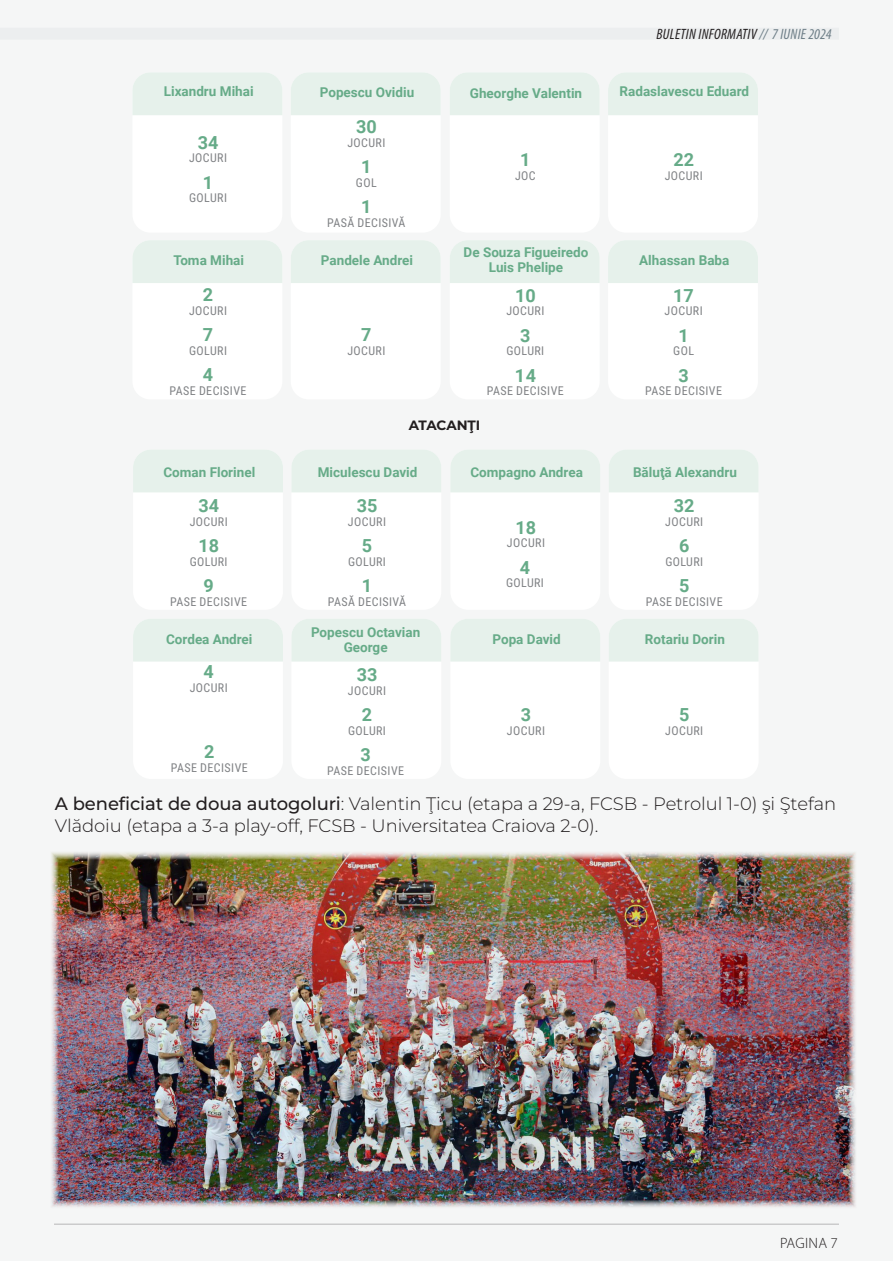
<style>
.page{position:relative;width:893px;height:1263px;background:#fff}
.page>*{position:absolute;margin:0;border:0;box-sizing:border-box;transform-origin:0 0}
.t1{font:300 18px/21.6px "Montserrat";letter-spacing:-.005em;color:#231f20}
.t2{font:700 18px "Roboto";color:#66ab88}
.t3{font:italic condensed 15px "Myriad Pro";letter-spacing:.02em;color:#231f20}
.t4{font:300 15px "Myriad Pro";letter-spacing:.02em;color:#231f20}
.t5{font:700 13.5px/15px "Roboto";color:#66ab88;text-align:center}
.t6{font:700 13.5px "Montserrat";letter-spacing:-.01em;color:#231f20}
.t7{font:12px "Roboto Condensed";letter-spacing:.035em;color:#808285}
.s1{color:#6c7d86}
.s2{font-weight:500}
</style>
<div class="page">
<div style="left:0;top:0;width:893px;height:1261px;background:#f5f6f6"></div>
<div style="left:0;top:28px;width:839px;height:12px;background:#eceeef"></div>
<hr style="left:54px;top:1224px;width:785px;height:1px;background:#231f20">
<div style="left:291px;top:72px;width:150px;height:161px;background:#fff;border-radius:18px"></div>
<div style="left:291px;top:240px;width:150px;height:159px;background:#fff;border-radius:18px"></div>
<div style="left:291px;top:450px;width:150px;height:160px;background:#fff;border-radius:18px"></div>
<div style="left:291px;top:619px;width:150px;height:160px;background:#fff;border-radius:18px"></div>
<div style="left:608px;top:72px;width:150px;height:161px;background:#fff;border-radius:18px"></div>
<div style="left:608px;top:240px;width:150px;height:159px;background:#fff;border-radius:18px"></div>
<div style="left:609px;top:450px;width:150px;height:160px;background:#fff;border-radius:18px"></div>
<div style="left:609px;top:619px;width:150px;height:160px;background:#fff;border-radius:18px"></div>
<div style="left:132px;top:72px;width:150px;height:161px;background:#fff;border-radius:18px"></div>
<div style="left:132px;top:240px;width:150px;height:159px;background:#fff;border-radius:18px"></div>
<div style="left:133px;top:450px;width:150px;height:160px;background:#fff;border-radius:18px"></div>
<div style="left:133px;top:619px;width:150px;height:160px;background:#fff;border-radius:18px"></div>
<div style="left:450px;top:72px;width:150px;height:161px;background:#fff;border-radius:18px"></div>
<div style="left:450px;top:240px;width:150px;height:159px;background:#fff;border-radius:18px"></div>
<div style="left:450px;top:450px;width:150px;height:160px;background:#fff;border-radius:18px"></div>
<div style="left:450px;top:619px;width:150px;height:160px;background:#fff;border-radius:18px"></div>
<div style="left:132px;top:72px;width:150px;height:43px;background:#e6f1eb"></div>
<div style="left:132px;top:240px;width:150px;height:43px;background:#e6f1eb"></div>
<div style="left:133px;top:450px;width:150px;height:42px;background:#e6f1eb"></div>
<div style="left:133px;top:619px;width:150px;height:42px;background:#e6f1eb"></div>
<div style="left:291px;top:72px;width:150px;height:43px;background:#e6f1eb"></div>
<div style="left:291px;top:240px;width:150px;height:43px;background:#e6f1eb"></div>
<div style="left:291px;top:450px;width:150px;height:42px;background:#e6f1eb"></div>
<div style="left:291px;top:619px;width:150px;height:42px;background:#e6f1eb"></div>
<div style="left:450px;top:72px;width:150px;height:43px;background:#e6f1eb"></div>
<div style="left:450px;top:240px;width:150px;height:43px;background:#e6f1eb"></div>
<div style="left:450px;top:450px;width:150px;height:42px;background:#e6f1eb"></div>
<div style="left:450px;top:619px;width:150px;height:42px;background:#e6f1eb"></div>
<div style="left:608px;top:72px;width:150px;height:43px;background:#e6f1eb"></div>
<div style="left:608px;top:240px;width:150px;height:43px;background:#e6f1eb"></div>
<div style="left:609px;top:450px;width:150px;height:42px;background:#e6f1eb"></div>
<div style="left:609px;top:619px;width:150px;height:42px;background:#e6f1eb"></div>
<img style="left:51px;top:852px;width:805px;height:355px">
<p class="t3" style="left:657px;top:25px;width:177px">BULETIN INFORMATIV <span class="s1">// 7 IUNIE 2024</span></p>
<p class="t5" style="left:164px;top:84px;width:91px">Lixandru Mihai</p>
<p class="t5" style="left:320px;top:84px;width:96px">Popescu Ovidiu</p>
<p class="t5" style="left:470px;top:85px;width:114px">Gheorghe Valentin</p>
<p class="t5" style="left:619px;top:84px;width:131px">Radaslavescu Eduard</p>
<p class="t2" style="left:198px;top:130px;width:22px">34</p>
<p class="t7" style="left:189px;top:150px;width:40px">JOCURI</p>
<p class="t2" style="left:203px;top:170px;width:12px">1</p>
<p class="t7" style="left:189px;top:190px;width:39px">GOLURI</p>
<p class="t2" style="left:356px;top:114px;width:22px">30</p>
<p class="t7" style="left:347px;top:134px;width:40px">JOCURI</p>
<p class="t2" style="left:361px;top:154px;width:12px">1</p>
<p class="t7" style="left:356px;top:174px;width:22px">GOL</p>
<p class="t2" style="left:361px;top:194px;width:12px">1</p>
<p class="t7" style="left:327px;top:214px;width:80px">PASĂ DECISIVĂ</p>
<p class="t2" style="left:520px;top:147px;width:12px">1</p>
<p class="t7" style="left:515px;top:167px;width:22px">JOC</p>
<p class="t2" style="left:673px;top:147px;width:22px">22</p>
<p class="t7" style="left:665px;top:167px;width:40px">JOCURI</p>
<p class="t5" style="left:173px;top:252px;width:72px">Toma Mihai</p>
<p class="t5" style="left:321px;top:252px;width:94px">Pandele Andrei</p>
<p class="t5" style="left:464px;top:244px;width:126px">De Souza Figueiredo<br>Luis Phelipe</p>
<p class="t5" style="left:639px;top:252px;width:92px">Alhassan Baba</p>
<p class="t2" style="left:203px;top:282px;width:12px">2</p>
<p class="t7" style="left:189px;top:302px;width:40px">JOCURI</p>
<p class="t2" style="left:515px;top:283px;width:22px">10</p>
<p class="t7" style="left:506px;top:302px;width:40px">JOCURI</p>
<p class="t2" style="left:673px;top:283px;width:22px">17</p>
<p class="t7" style="left:665px;top:302px;width:40px">JOCURI</p>
<p class="t2" style="left:203px;top:322px;width:12px">7</p>
<p class="t7" style="left:189px;top:342px;width:39px">GOLURI</p>
<p class="t2" style="left:361px;top:322px;width:12px">7</p>
<p class="t7" style="left:347px;top:342px;width:40px">JOCURI</p>
<p class="t2" style="left:520px;top:323px;width:12px">3</p>
<p class="t7" style="left:506px;top:342px;width:39px">GOLURI</p>
<p class="t2" style="left:678px;top:323px;width:12px">1</p>
<p class="t7" style="left:673px;top:342px;width:22px">GOL</p>
<p class="t2" style="left:203px;top:362px;width:12px">4</p>
<p class="t7" style="left:170px;top:382px;width:78px">PASE DECISIVE</p>
<p class="t2" style="left:515px;top:363px;width:23px">14</p>
<p class="t7" style="left:487px;top:382px;width:78px">PASE DECISIVE</p>
<p class="t2" style="left:678px;top:363px;width:12px">3</p>
<p class="t7" style="left:645px;top:382px;width:78px">PASE DECISIVE</p>
<p class="t6" style="left:409px;top:416px;width:73px">ATACANŢI</p>
<p class="t5" style="left:163px;top:464px;width:93px">Coman Florinel</p>
<p class="t5" style="left:318px;top:464px;width:101px">Miculescu David</p>
<p class="t5" style="left:470px;top:464px;width:114px">Compagno Andrea</p>
<p class="t5" style="left:633px;top:464px;width:105px">Băluţă Alexandru</p>
<p class="t2" style="left:198px;top:493px;width:22px">34</p>
<p class="t7" style="left:190px;top:513px;width:40px">JOCURI</p>
<p class="t2" style="left:198px;top:533px;width:22px">18</p>
<p class="t7" style="left:190px;top:553px;width:39px">GOLURI</p>
<p class="t2" style="left:204px;top:573px;width:12px">9</p>
<p class="t7" style="left:170px;top:593px;width:78px">PASE DECISIVE</p>
<p class="t2" style="left:357px;top:493px;width:22px">35</p>
<p class="t7" style="left:348px;top:513px;width:40px">JOCURI</p>
<p class="t2" style="left:516px;top:514px;width:22px">18</p>
<p class="t7" style="left:507px;top:534px;width:40px">JOCURI</p>
<p class="t2" style="left:362px;top:533px;width:12px">5</p>
<p class="t7" style="left:348px;top:553px;width:39px">GOLURI</p>
<p class="t2" style="left:520px;top:554px;width:12px">4</p>
<p class="t7" style="left:506px;top:574px;width:39px">GOLURI</p>
<p class="t2" style="left:362px;top:573px;width:12px">1</p>
<p class="t7" style="left:328px;top:593px;width:80px">PASĂ DECISIVĂ</p>
<p class="t2" style="left:674px;top:493px;width:22px">32</p>
<p class="t7" style="left:665px;top:513px;width:40px">JOCURI</p>
<p class="t2" style="left:679px;top:533px;width:12px">6</p>
<p class="t7" style="left:665px;top:553px;width:39px">GOLURI</p>
<p class="t2" style="left:679px;top:573px;width:12px">5</p>
<p class="t7" style="left:646px;top:593px;width:78px">PASE DECISIVE</p>
<p class="t5" style="left:166px;top:631px;width:88px">Cordea Andrei</p>
<p class="t5" style="left:311px;top:624px;width:111px">Popescu Octavian<br>George</p>
<p class="t5" style="left:492px;top:631px;width:70px">Popa David</p>
<p class="t5" style="left:645px;top:631px;width:81px">Rotariu Dorin</p>
<p class="t2" style="left:204px;top:659px;width:12px">4</p>
<p class="t7" style="left:190px;top:679px;width:40px">JOCURI</p>
<p class="t2" style="left:357px;top:662px;width:22px">33</p>
<p class="t7" style="left:348px;top:682px;width:40px">JOCURI</p>
<p class="t2" style="left:362px;top:702px;width:12px">2</p>
<p class="t7" style="left:348px;top:722px;width:39px">GOLURI</p>
<p class="t2" style="left:521px;top:702px;width:12px">3</p>
<p class="t7" style="left:507px;top:722px;width:40px">JOCURI</p>
<p class="t2" style="left:679px;top:702px;width:12px">5</p>
<p class="t7" style="left:665px;top:722px;width:40px">JOCURI</p>
<p class="t2" style="left:204px;top:739px;width:12px">2</p>
<p class="t7" style="left:171px;top:759px;width:78px">PASE DECISIVE</p>
<p class="t2" style="left:360px;top:742px;width:12px">3</p>
<p class="t7" style="left:327px;top:762px;width:78px">PASE DECISIVE</p>
<p class="t1" style="left:55px;top:792px;width:783px"><span class="s2">A beneficiat de doua autogoluri</span>: Valentin Ţicu (etapa a 29-a, FCSB - Petrolul 1-0) şi Ştefan<br>Vlădoiu (etapa a 3-a play-off, FCSB - Universitatea Craiova 2-0).</p>
<p class="t4" style="left:780px;top:1234px;width:59px">PAGINA 7</p>
</div>
